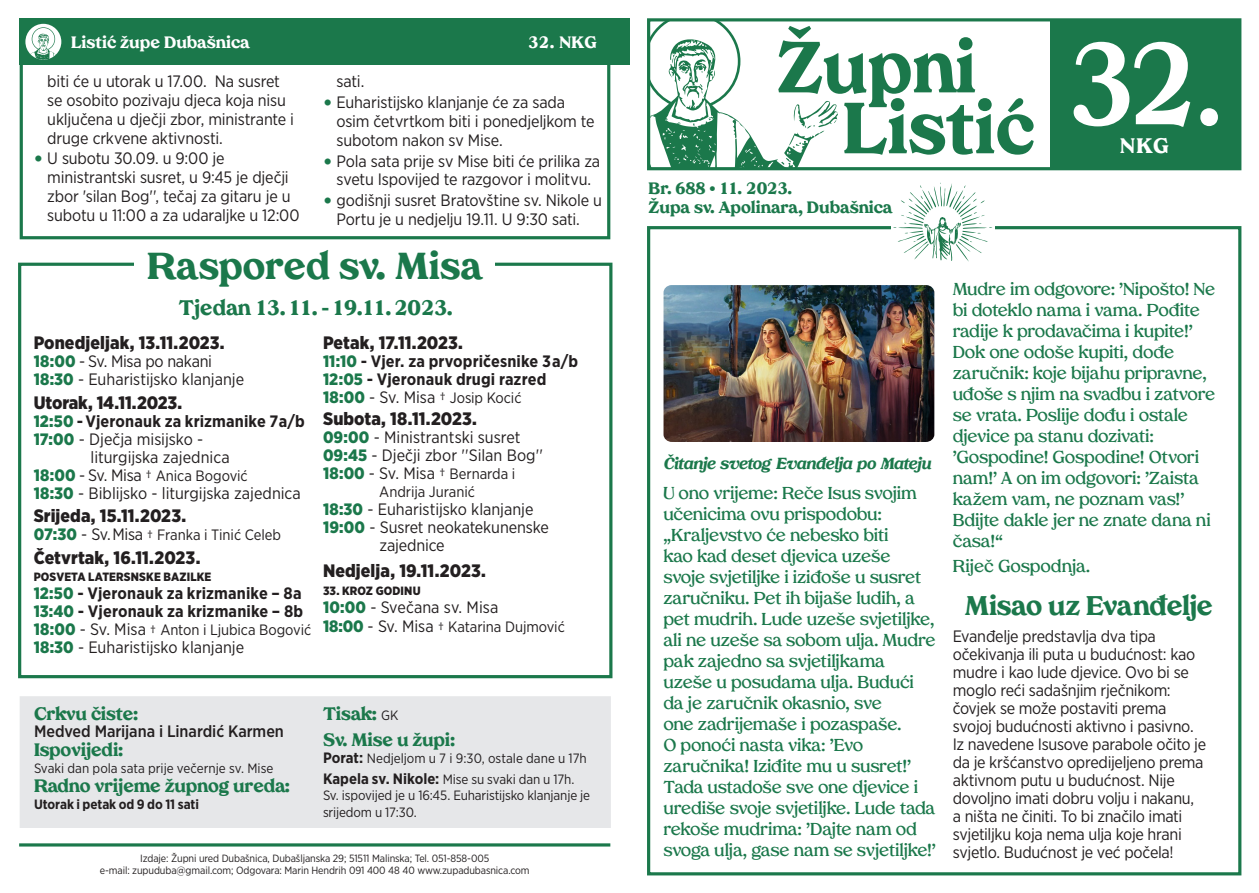
<style>
.page{position:relative;width:1259px;height:893px;background:#fff}
.page>*{position:absolute;margin:0;border:0;box-sizing:border-box;transform-origin:0 0}
.t1{font:700 114.6px "Tropiline";color:#fff}
.t2{font:800 72.15px "Tropiline";color:#1b784b}
.t3{font:800 37.5px "Tropiline";color:#1b784b}
.Evandelje{font:800 27px "Tropiline";letter-spacing:-.02em;color:#1b784b}
.Evandelje-2{font:800 21px "Tropiline";color:#1b784b}
.t4{font:800 21px "Tropiline";color:#fff}
.Evandelje-3{font:900 18px "Gotham Narrow";color:#231f20}
.Evandelje-4{font:800 18px "Tropiline";letter-spacing:-.01em;color:#1b784b}
.Evandelje-5{font:600 17.25px/21px "Tropiline";letter-spacing:-.015em;color:#1b784b}
.Text_1{font:16.5px/18px "Gotham Narrow";letter-spacing:-.015em;color:#231f20}
.Evandelje-6{font:16.5px/18px "Gotham Narrow";letter-spacing:-.005em;color:#231f20}
.Evandelje-7{font:700 16.5px/18px "Gotham Narrow";letter-spacing:.01em;color:#231f20}
.t5{font:800 16.5px "Tropiline";color:#1b784b}
.t6{font:500 16.5px "Gotham Narrow";letter-spacing:-.005em;color:#231f20}
.t7{font:800 16.5px "Tropiline";color:#fff}
.Evandelje-8{font:italic 800 16.05px "Tropiline";letter-spacing:-.04em;color:#1b784b}
.Evandelje-9{font:15px "Gotham Narrow";letter-spacing:-.005em;color:#231f20}
.Evandelje-10{font:13.5px/16.5px "Gotham Narrow";letter-spacing:-.01em;color:#231f20}
.t8{font:700 13.5px "Gotham Narrow";letter-spacing:-.005em;color:#231f20}
.Evandelje-11{font:900 12px "Gotham Narrow";letter-spacing:.01em;color:#231f20}
.Text_1-2{font:10.5px/12px "Gotham Narrow";letter-spacing:-.01em;color:#231f20;text-align:center}
.s1{font-family:"SF Compact";font-weight:900;color:#1b784b}
.s2{font-weight:900;color:#1b784b}
.s3{font-weight:900;font-size:16.5px;color:#1b784b}
.s4{font-size:16.5px}
.s5{font-size:15px}
.s6{font-family:"Gotham Narrow";font-weight:400;font-size:13.5px;color:#231f20}
.s7{font-weight:700;font-size:15px}
.s8{font-size:97.8px}
</style>
<div class="page">
<div style="left:647px;top:226px;width:594px;height:649px;border:3px solid #1b784b"></div>
<div style="left:1050px;top:20px;width:189px;height:149px;background:#1b784b"></div>
<div style="left:647px;top:18px;width:594px;height:152px;border:3px solid #1b784b"></div>
<div style="left:891px;top:215px;width:104px;height:24px;background:#fff"></div>
<img style="left:663px;top:285px;width:271px;height:157px">
<div style="left:18px;top:263px;width:594px;height:415px;border:3px solid #1b784b"></div>
<div style="left:134px;top:247px;width:360px;height:35px;background:#fff"></div>
<svg style="left:893px;top:182px;width:99px;height:80px"></svg>
<hr style="left:19px;top:843px;width:591px;height:3px;background:#1b784b">
<svg style="left:649px;top:20px;width:189px;height:149px"></svg>
<div style="left:19px;top:19px;width:610px;height:46px;background:#1b784b"></div>
<div style="left:25px;top:24px;width:36px;height:36px;background:#fff;border-radius:50%"></div>
<svg style="left:25px;top:27px;width:36px;height:33px"></svg>
<div style="left:20px;top:19px;width:590px;height:220px;border:3px solid #1b784b"></div>
<div style="left:20px;top:696px;width:591px;height:132px;background:#e6e7e9"></div>
<p class="t7" style="left:71px;top:32px;width:180px">Listić župe Dubašnica</p>
<p class="t7" style="left:528px;top:32px;width:70px">32. NKG</p>
<p class="Text_1" style="left:47px;top:72px;width:248px;line-height:18.8px">biti će u utorak u 17.00. Na susret se osobito pozivaju djeca koja nisu uključena u dječji zbor, ministrante i druge crkvene aktivnosti.</p>
<p class="Text_1" style="left:47px;top:149px;width:254px;line-height:18.8px;text-indent:-13px"><span class="s1">౪</span> U subotu 30.09. u 9:00 je ministrantski susret, u 9:45 je dječji zbor 'silan Bog'', tečaj za gitaru je u subotu u 11:00 a za udaraljke u 12:00</p>
<p class="Text_1" style="left:336px;top:72px;width:29px">sati.</p>
<p class="Text_1" style="left:336px;top:93px;width:260px;line-height:18.8px;text-indent:-13px"><span class="s1">౪</span> Euharistijsko klanjanje će za sada osim četvrtkom biti i ponedjeljkom te subotom nakon sv Mise.</p>
<p class="Text_1" style="left:324px;top:151px;width:278px;line-height:18.8px;text-align:center"><span class="s1">౪</span> Pola sata prije sv Mise biti će prilika za svetu Ispovijed te razgovor i molitvu.</p>
<p class="Text_1" style="left:324px;top:191px;width:280px;line-height:18.8px;text-align:center"><span class="s1">౪</span> godišnji susret Bratovštine sv. Nikole u<br>Portu je u nedjelju 19.11. U 9:30 sati.</p>
<p class="t3" style="left:147px;top:244px;width:336px">Raspored sv. Misa</p>
<p class="Evandelje-2" style="left:179px;top:295px;width:275px">Tjedan 13. 11. - 19.11. 2023.</p>
<p class="Evandelje-3" style="left:34px;top:331px;width:192px">Ponedjeljak, 13.11.2023.</p>
<p class="Evandelje-6" style="left:34px;top:352px;width:212px"><span class="s2">18:00</span> - Sv. Misa po nakani<br><span class="s2">18:30</span> - Euharistijsko klanjanje</p>
<p class="Evandelje-3" style="left:34px;top:390px;width:150px">Utorak, 14.11.2023.</p>
<p class="Evandelje-7" style="left:34px;top:412px;width:273px"><span class="s2">12:50</span> - Vjeronauk za krizmanike 7a/b</p>
<p class="Evandelje-6" style="left:34px;top:429px;width:171px"><span class="s2">17:00</span> - Dječja misijsko -</p>
<p class="Evandelje-6" style="left:91px;top:447px;width:140px">liturgijska zajednica</p>
<p class="Evandelje-9" style="left:34px;top:466px;width:216px"><span class="s3">18:00</span> <span class="s4">- Sv. Misa †</span> Anica Bogović</p>
<p class="Evandelje-6" style="left:34px;top:483px;width:269px"><span class="s2">18:30</span> - Biblijsko - liturgijska zajednica</p>
<p class="Evandelje-3" style="left:34px;top:504px;width:154px">Srijeda, 15.11.2023.</p>
<p class="Evandelje-9" style="left:34px;top:526px;width:249px"><span class="s3">07:30</span> <span class="s4">- Sv. Misa †</span> Franka i Tinić Celeb</p>
<p class="Evandelje-3" style="left:34px;top:546px;width:168px">Četvrtak, 16.11.2023.</p>
<p class="Evandelje-11" style="left:34px;top:569px;width:179px">POSVETA LATERSNSKE BAZILKE</p>
<p class="Evandelje-7" style="left:34px;top:584px;width:271px"><span class="s2">12:50</span> - Vjeronauk za krizmanike – 8a<br><span class="s2">13:40</span> - Vjeronauk za krizmanike – 8b</p>
<p class="Evandelje-9" style="left:34px;top:620px;width:279px"><span class="s3">18:00</span> <span class="s4">- Sv. Misa †</span> Anton i Ljubica Bogović</p>
<p class="Evandelje-6" style="left:34px;top:638px;width:212px"><span class="s2">18:30</span> - Euharistijsko klanjanje</p>
<p class="Evandelje-3" style="left:323px;top:331px;width:141px">Petak, 17.11.2023.</p>
<p class="Evandelje-7" style="left:323px;top:352px;width:257px"><span class="s2">11:10</span> - Vjer. za prvopričesnike 3a/b<br><span class="s2">12:05</span> - Vjeronauk drugi razred</p>
<p class="Evandelje-9" style="left:323px;top:388px;width:200px"><span class="s3">18:00</span> <span class="s4">- Sv. Misa †</span> Josip Kocić</p>
<p class="Evandelje-3" style="left:323px;top:407px;width:155px">Subota, 18.11.2023.</p>
<p class="Evandelje-6" style="left:323px;top:428px;width:221px"><span class="s2">09:00</span> - Ministrantski susret<br><span class="s2">09:45</span> - Dječji zbor ''Silan Bog''<br><span class="s2">18:00</span> - Sv. Misa † <span class="s5">Bernarda i</span></p>
<p class="Evandelje-9" style="left:379px;top:482px;width:97px">Andrija Juranić</p>
<p class="Evandelje-6" style="left:323px;top:500px;width:212px"><span class="s2">18:30</span> - Euharistijsko klanjanje</p>
<p class="Evandelje-6" style="left:323px;top:518px;width:227px"><span class="s2">19:00</span> - Susret neokatekunenske</p>
<p class="Evandelje-6" style="left:379px;top:536px;width:67px">zajednice</p>
<p class="Evandelje-3" style="left:323px;top:558px;width:164px">Nedjelja, 19.11.2023.</p>
<p class="Evandelje-11" style="left:323px;top:583px;width:99px">33. KROZ GODINU</p>
<p class="Evandelje-6" style="left:323px;top:598px;width:177px"><span class="s2">10:00</span> - Svečana sv. Misa</p>
<p class="Evandelje-9" style="left:323px;top:617px;width:243px"><span class="s3">18:00</span> <span class="s4">- Sv. Misa †</span> Katarina Dujmović</p>
<p class="Evandelje-4" style="left:34px;top:704px;width:106px">Crkvu čiste:</p>
<p class="t6" style="left:34px;top:721px;width:251px">Medved Marijana i Linardić Karmen</p>
<p class="Evandelje-4" style="left:34px;top:740px;width:91px">Ispovijedi:</p>
<p class="Evandelje-10" style="left:34px;top:760px;width:241px">Svaki dan pola sata prije večernje sv. Mise</p>
<p class="Evandelje-4" style="left:34px;top:775px;width:257px">Radno vrijeme župnog ureda:</p>
<p class="t8" style="left:34px;top:795px;width:166px">Utorak i petak od 9 do 11 sati</p>
<p class="Evandelje-4" style="left:323px;top:704px;width:77px">Tisak: <span class="s6">GK</span></p>
<p class="Evandelje-4" style="left:323px;top:729px;width:134px">Sv. Mise u župi:</p>
<p class="Evandelje-10" style="left:323px;top:749px;width:265px"><span class="s7">Porat:</span> Nedjeljom u 7 i 9:30, ostale dane u 17h</p>
<p class="Evandelje-10" style="left:323px;top:770px;width:268px"><span class="s7">Kapela sv. Nikole:</span> Mise su svaki dan u 17h.<br>Sv. ispovijed je u 16:45. Euharistijsko klanjanje je srijedom u 17:30.</p>
<p class="Text_1-2" style="left:100px;top:852px;width:431px">Izdaje: Župni ured Dubašnica, Dubašljanska 29; 51511 Malinska; Tel. 051-858-005<br>e-mail: zupuduba@gmail.com; Odgovara: Marin Hendrih 091 400 48 40 www.zupadubasnica.com</p>
<p class="t2" style="left:776px;top:25px;width:201px">Župni</p>
<p class="t2" style="left:843px;top:86px;width:193px">Listić</p>
<p class="t5" style="left:648px;top:179px;width:145px">Br. 688 • 11. 2023.</p>
<p class="t5" style="left:648px;top:198px;width:245px">Župa sv. Apolinara, Dubašnica</p>
<p class="t1" style="left:1068px;top:18px;width:155px">32<span class="s8">.</span></p>
<p class="t4" style="left:1120px;top:134px;width:50px">NKG</p>
<p class="Evandelje-8" style="left:663px;top:454px;width:269px">Čitanje svetog Evanđelja po Mateju</p>
<p class="Evandelje-5" style="left:663px;top:482px;width:274px">U ono vrijeme: Reče Isus svojim učenicima ovu prispodobu: „Kraljevstvo će nebesko biti<br>kao kad deset djevica uzeše svoje svjetiljke i iziđoše u susret zaručniku. Pet ih bijaše ludih, a pet mudrih. Lude uzeše svjetiljke, ali ne uzeše sa sobom ulja. Mudre pak zajedno sa svjetiljkama uzeše u posudama ulja. Budući da je zaručnik okasnio, sve<br>one zadrijemaše i pozaspaše.<br>O ponoći nasta vika: ’Evo zaručnika! Iziđite mu u susret!’<br>Tada ustadoše sve one djevice i urediše svoje svjetiljke. Lude tada rekoše mudrima: ’Dajte nam od svoga ulja, gase nam se svjetiljke!’</p>
<p class="Evandelje-5" style="left:952px;top:278px;width:264px">Mudre im odgovore: ’Nipošto! Ne bi doteklo nama i vama. Pođite radije k prodavačima i kupite!’<br>Dok one odoše kupiti, dođe zaručnik: koje bijahu pripravne, uđoše s njim na svadbu i zatvore se vrata. Poslije dođu i ostale djevice pa stanu dozivati: ’Gospodine! Gospodine! Otvori nam!’ A on im odgovori: ’Zaista kažem vam, ne poznam vas!’<br>Bdijte dakle jer ne znate dana ni časa!“</p>
<p class="Evandelje-5" style="left:952px;top:556px;width:139px">Riječ Gospodnja.</p>
<p class="Evandelje" style="left:964px;top:590px;width:250px">Misao uz Evanđelje</p>
<p class="Text_1" style="left:952px;top:626px;width:255px">Evanđelje predstavlja dva tipa očekivanja ili puta u budućnost: kao mudre i kao lude djevice. Ovo bi se moglo reći sadašnjim rječnikom: čovjek se može postaviti prema svojoj budućnosti aktivno i pasivno.<br>Iz navedene Isusove parabole očito je da je kršćanstvo opredijeljeno prema aktivnom putu u budućnost. Nije dovoljno imati dobru volju i nakanu, a ništa ne činiti. To bi značilo imati svjetiljku koja nema ulja koje hrani svjetlo. Budućnost je već počela!</p>
</div>
